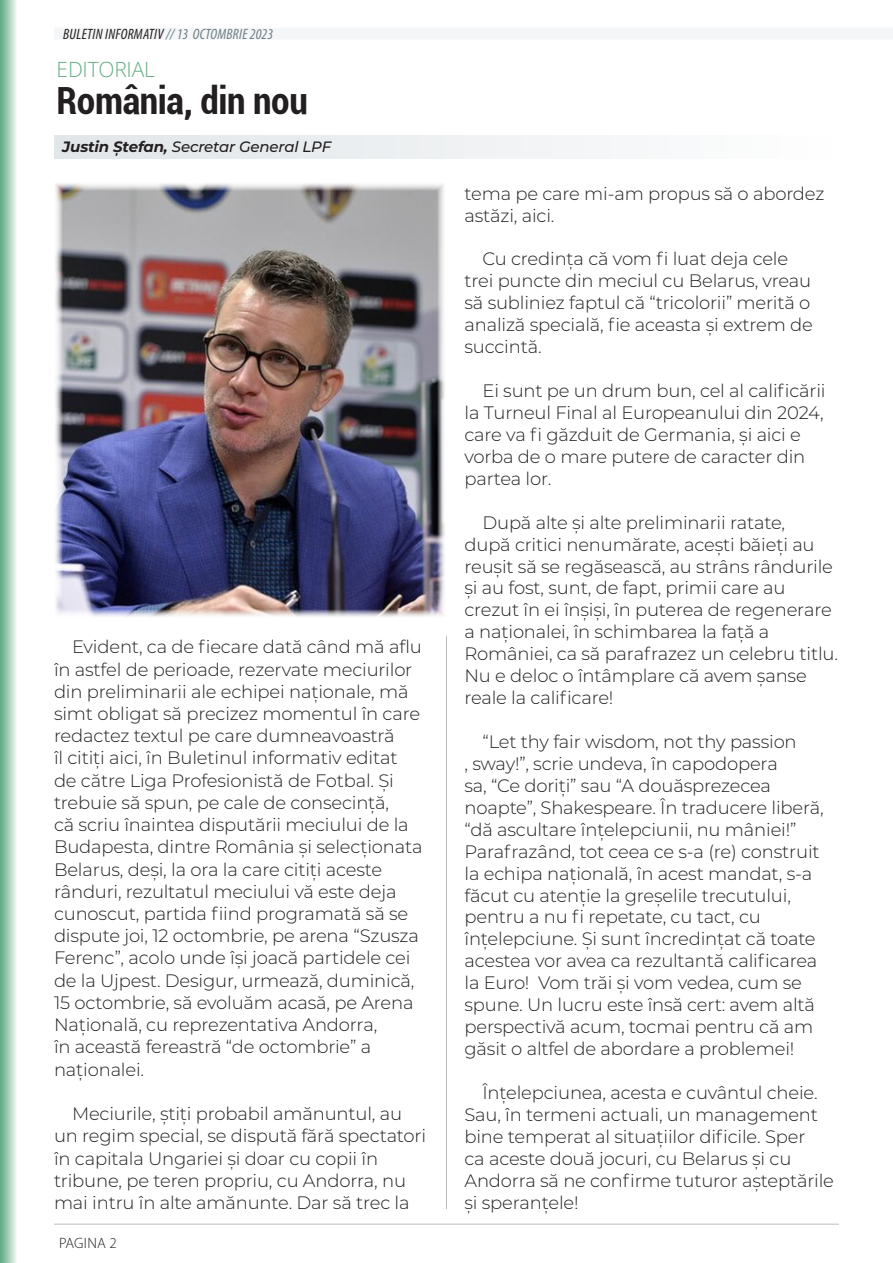
<style>
.page{position:relative;width:893px;height:1263px;background:#fff}
.page>*{position:absolute;margin:0;border:0;box-sizing:border-box;transform-origin:0 0}
.t1{font:700 condensed 37.5px "Roboto";letter-spacing:-.01em;color:#231f20}
.t2{font:300 21px "Open Sans";letter-spacing:-.01em;color:#66ab88}
.t3{font:300 18px/21.9px "Montserrat";letter-spacing:-.01em;color:#231f20}
.t4{font:italic condensed 15px "Myriad Pro";letter-spacing:.02em;color:#231f20}
.t5{font:italic 500 15px "Montserrat";letter-spacing:-.01em;color:#231f20}
.t6{font:300 15px "Myriad Pro";letter-spacing:.02em;color:#231f20}
.s1{color:#6c7d86}
.s2{font-weight:700}
</style>
<div class="page">
<img style="left:55px;top:183px;width:390px;height:434px">
<div style="left:54px;top:28px;width:839px;height:12px;background:#f5f6f7"></div>
<svg style="left:0;top:0;width:16px;height:1263px;background:#a4ccb8"></svg>
<hr style="left:54px;top:1224px;width:785px;height:1px;background:#231f20">
<div style="left:54px;top:135px;width:785px;height:24px;background:linear-gradient(to right,#e0e5e8,#fefefe)"></div>
<hr style="left:446px;top:636px;width:1px;height:573px;background:#231f20">
<p class="t4" style="left:63px;top:25px;width:211px">BULETIN INFORMATIV <span class="s1">// 13 OCTOMBRIE 2023</span></p>
<p class="t2" style="left:57px;top:54px;width:100px">EDITORIAL</p>
<p class="t1" style="left:57px;top:74px;width:253px">România, din nou</p>
<p class="t5" style="left:62px;top:136px;width:271px"><span class="s2">Justin Ștefan,</span> Secretar General LPF</p>
<p class="t3" style="left:54px;top:635px;width:370px;text-indent:18px">Evident, ca de fiecare dată când mă aflu în astfel de perioade, rezervate meciurilor din preliminarii ale echipei naționale, mă simt obligat să precizez momentul în care redactez textul pe care dumneavoastră<br>îl citiți aici, în Buletinul informativ editat de către Liga Profesionistă de Fotbal. Și trebuie să spun, pe cale de consecință,<br>că scriu înaintea disputării meciului de la Budapesta, dintre România și selecționata Belarus, deși, la ora la care citiți aceste rânduri, rezultatul meciului vă este deja cunoscut, partida fiind programată să se dispute joi, 12 octombrie, pe arena “Szusza Ferenc”, acolo unde își joacă partidele cei de la Ujpest. Desigur, urmează, duminică, 15 octombrie, să evoluăm acasă, pe Arena Națională, cu reprezentativa Andorra,<br>în această fereastră “de octombrie” a naționalei.</p>
<p class="t3" style="left:54px;top:1102px;width:374px;text-indent:18px">Meciurile, știți probabil amănuntul, au un regim special, se dispută fără spectatori în capitala Ungariei și doar cu copii în tribune, pe teren propriu, cu Andorra, nu mai intru în alte amănunte. Dar să trec la</p>
<p class="t6" style="left:59px;top:1234px;width:59px">PAGINA 2</p>
<p class="t3" style="left:464px;top:182px;width:361px">tema pe care mi-am propus să o abordez astăzi, aici.</p>
<p class="t3" style="left:464px;top:248px;width:350px;text-indent:18px">Cu credința că vom fi luat deja cele trei puncte din meciul cu Belarus, vreau să subliniez faptul că “tricolorii” merită o analiză specială, fie aceasta și extrem de succintă.</p>
<p class="t3" style="left:464px;top:379px;width:363px;text-indent:18px">Ei sunt pe un drum bun, cel al calificării la Turneul Final al Europeanului din 2024, care va fi găzduit de Germania, și aici e vorba de o mare putere de caracter din partea lor.</p>
<p class="t3" style="left:464px;top:511px;width:375px;text-indent:18px">După alte și alte preliminarii ratate,<br>după critici nenumărate, acești băieți au reușit să se regăsească, au strâns rândurile și au fost, sunt, de fapt, primii care au crezut în ei înșiși, în puterea de regenerare a naționalei, în schimbarea la față a României, ca să parafrazez un celebru titlu.<br>Nu e deloc o întâmplare că avem șanse reale la calificare!</p>
<p class="t3" style="left:464px;top:730px;width:361px;text-indent:18px">“Let thy fair wisdom, not thy passion<br>, sway!”, scrie undeva, în capodopera<br>sa, “Ce doriți” sau “A douăsprezecea noapte”, Shakespeare. În traducere liberă, “dă ascultare înțelepciunii, nu mâniei!” Parafrazând, tot ceea ce s-a (re) construit la echipa națională, în acest mandat, s-a făcut cu atenție la greșelile trecutului, pentru a nu fi repetate, cu tact, cu înțelepciune. Și sunt încredințat că toate acestea vor avea ca rezultantă calificarea la Euro! Vom trăi și vom vedea, cum se spune. Un lucru este însă cert: avem altă perspectivă acum, tocmai pentru că am găsit o altfel de abordare a problemei!</p>
<p class="t3" style="left:464px;top:1081px;width:371px;text-indent:18px">Înțelepciunea, acesta e cuvântul cheie.<br>Sau, în termeni actuali, un management bine temperat al situațiilor dificile. Sper<br>ca aceste două jocuri, cu Belarus și cu Andorra să ne confirme tuturor așteptările și speranțele!</p>
</div>
